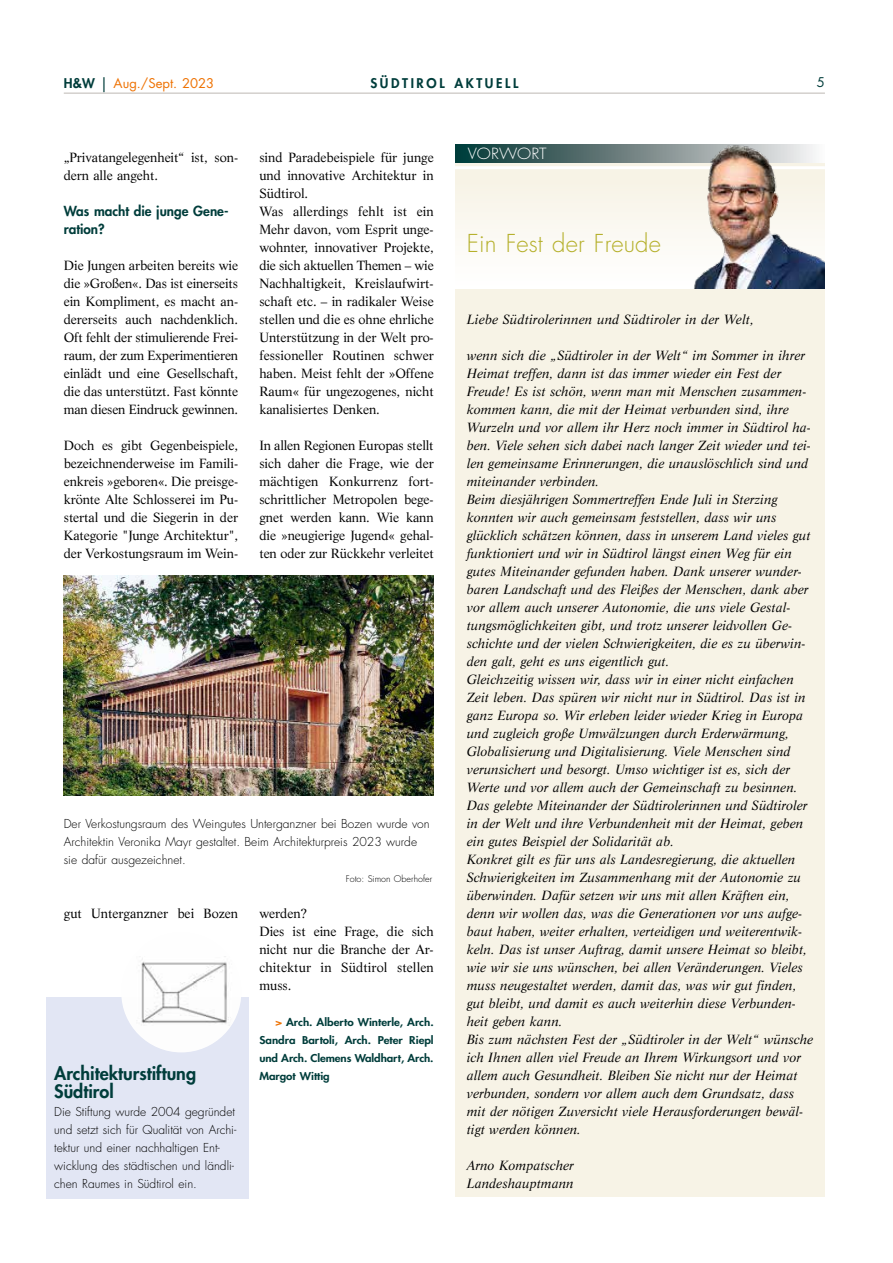
<style>
.page{position:relative;width:893px;height:1263px;background:#fff}
.page>*{position:absolute;margin:0;border:0;box-sizing:border-box;transform-origin:0 0}
.t1{font:300 24px "Futura Std";letter-spacing:.005em;color:#b5b02b}
.t2{font:800 18px "Futura Std";color:#003d3b}
.t3{font:300 15px "Futura Std";color:#fff;scale:1.1 1}
.t4{font:800 13.5px/18px "Futura Std";color:#003d3b}
.t5{font:italic 13.05px/18px "Life LT Std";color:#000}
.t6{font:13.05px/18px "Life LT Std";letter-spacing:-.005em;color:#000}
.t7{font:13.05px "Futura Std";color:#ee7203}
.t8{font:800 13.05px "Futura Std";letter-spacing:.2em;color:#003d3b}
.t9{font:13.05px "Futura Std";color:#003d3b}
.t10{font:300 12px/18px "Futura Std";color:#000}
.t11{font:800 10.5px/18px "Futura Std";color:#003d3b;text-align:justify;scale:1.1 1}
.t12{font:300 9px "Futura Std";color:#000}
.s1{font-weight:800;color:#003d3b}
.s2{font-size:15px;color:#003d3b}
.s3{color:#ee7203}
</style>
<div class="page">
<div style="left:455px;top:144px;width:370px;height:1052px;background:#f7f3e6"></div>
<div style="left:455px;top:180px;width:370px;height:108px;background:#fbf9f3"></div>
<hr style="left:455px;top:166px;width:370px;height:3px;background:#fff">
<svg style="left:455px;top:144px;width:225px;height:18px"></svg>
<hr style="left:455px;top:287px;width:370px;height:2px;background:#fff">
<img style="left:680px;top:144px;width:145px;height:144px">
<div style="left:46px;top:997px;width:202px;height:202px;background:#e2e6f4"></div>
<img style="left:121px;top:932px;width:120px;height:120px;border-radius:60px">
<img style="left:64px;top:575px;width:369px;height:221px">
<hr style="left:64px;top:93px;width:761px;height:1px;background:#bdb9b3">
<p class="t7" style="left:64px;top:75px;width:152px"><span class="s1">H&amp;W</span> <span class="s2">|</span> Aug./Sept. 2023</p>
<p class="t8" style="left:370px;top:75px;width:149px">SÜDTIROL AKTUELL</p>
<p class="t9" style="left:817px;top:74px;width:10px">5</p>
<p class="t6" style="left:64px;top:148px;width:176px">„Privatangelegenheit“ ist, son&shy;dern alle angeht.</p>
<p class="t4" style="left:64px;top:202px;width:166px">Was macht die junge Gene&shy;ration?</p>
<p class="t6" style="left:64px;top:256px;width:176px;text-align:justify">Die Jungen arbeiten bereits wie die »Großen«. Das ist einerseits ein Kompliment, es macht an&shy;dererseits auch nachdenklich.<br>Oft fehlt der stimulierende Frei&shy;raum, der zum Experimentieren einlädt und eine Gesellschaft, die das unterstützt. Fast könnte man diesen Eindruck gewinnen.</p>
<p class="t6" style="left:64px;top:436px;width:176px;text-align:justify">Doch es gibt Gegenbeispiele, bezeichnenderweise im Famili&shy;enkreis »geboren«. Die preisge&shy;krönte Alte Schlosserei im Pu&shy;stertal und die Siegerin in der Kategorie "Junge Architektur", der Verkostungsraum im Wein-</p>
<p class="t6" style="left:259px;top:148px;width:176px">sind Paradebeispiele für junge und innovative Architektur in<br>Südtirol.<br>Was allerdings fehlt ist ein<br>Mehr davon, vom Esprit unge&shy;wohnter, innovativer Projekte, die sich aktuellen Themen – wie<br>Nachhaltigkeit, Kreislaufwirt&shy;schaft etc. – in radikaler Weise stellen und die es ohne ehrliche<br>Unterstützung in der Welt pro&shy;fessioneller Routinen schwer haben. Meist fehlt der »Offene<br>Raum« für ungezogenes, nicht kanalisiertes Denken.</p>
<p class="t6" style="left:259px;top:436px;width:176px;text-align:justify">In allen Regionen Europas stellt sich daher die Frage, wie der mächtigen Konkurrenz fort&shy;schrittlicher Metropolen bege&shy;gnet werden kann. Wie kann die »neugierige Jugend« gehal&shy;ten oder zur Rückkehr verleitet</p>
<p class="t10" style="left:64px;top:815px;width:367px">Der Verkostungsraum des Weingutes Unterganzner bei Bozen wurde von<br>Architektin Veronika Mayr gestaltet. Beim Architekturpreis 2023 wurde sie dafür ausgezeichnet.</p>
<p class="t12" style="left:346px;top:873px;width:88px">Foto: Simon Oberhofer</p>
<p class="t6" style="left:259px;top:904px;width:176px">werden?<br>Dies ist eine Frage, die sich nicht nur die Branche der Ar&shy;chitektur in Südtirol stellen muss.</p>
<p class="t11" style="left:259px;top:1013px;width:160px;text-indent:16px"><span class="s3">&gt;</span> Arch. Alberto Winterle, Arch.<br>Sandra Bartoli, Arch. Peter Riepl und Arch. Clemens Waldhart, Arch.</p>
<p class="t6" style="left:64px;top:904px;width:176px">gut Unterganzner bei Bozen</p>
<h2 class="t2" style="left:54px;top:1062px;width:143px">Architekturstiftung</h2>
<p class="t11" style="left:259px;top:1067px;width:65px">Margot Wittig</p>
<h2 class="t2" style="left:54px;top:1080px;width:61px">Südtirol</h2>
<p class="t10" style="left:54px;top:1103px;width:184px">Die Stiftung wurde 2004 gegründet und setzt sich für Qualität von Archi&shy;tektur und einer nachhaltigen Ent&shy;wicklung des städtischen und ländli&shy;chen Raumes in Südtirol ein.</p>
<p class="t3" style="left:468px;top:145px;width:73px">VORWORT</p>
<h1 class="t1" style="left:467px;top:229px;width:196px">Ein Fest der Freude</h1>
<p class="t5" style="left:467px;top:310px;width:288px">Liebe Südtirolerinnen und Südtiroler in der Welt,</p>
<p class="t5" style="left:467px;top:346px;width:348px">wenn sich die „Südtiroler in der Welt“ im Sommer in ihrer Heimat treffen, dann ist das immer wieder ein Fest der Freude! Es ist schön, wenn man mit Menschen zusammen&shy;kommen kann, die mit der Heimat verbunden sind, ihre Wurzeln und vor allem ihr Herz noch immer in Südtirol ha&shy;ben. Viele sehen sich dabei nach langer Zeit wieder und tei&shy;len gemeinsame Erinnerungen, die unauslöschlich sind und miteinander verbinden.<br>Beim diesjährigen Sommertreffen Ende Juli in Sterzing konnten wir auch gemeinsam feststellen, dass wir uns glücklich schätzen können, dass in unserem Land vieles gut funktioniert und wir in Südtirol längst einen Weg für ein gutes Miteinander gefunden haben. Dank unserer wunder&shy;baren Landschaft und des Fleißes der Menschen, dank aber vor allem auch unserer Autonomie, die uns viele Gestal&shy;tungsmöglichkeiten gibt, und trotz unserer leidvollen Ge&shy;schichte und der vielen Schwierigkeiten, die es zu überwin&shy;den galt, geht es uns eigentlich gut.<br>Gleichzeitig wissen wir, dass wir in einer nicht einfachen Zeit leben. Das spüren wir nicht nur in Südtirol. Das ist in ganz Europa so. Wir erleben leider wieder Krieg in Europa und zugleich große Umwälzungen durch Erderwärmung, Globalisierung und Digitalisierung. Viele Menschen sind verunsichert und besorgt. Umso wichtiger ist es, sich der Werte und vor allem auch der Gemeinschaft zu besinnen.<br>Das gelebte Miteinander der Südtirolerinnen und Südtiroler in der Welt und ihre Verbundenheit mit der Heimat, geben ein gutes Beispiel der Solidarität ab.<br>Konkret gilt es für uns als Landesregierung, die aktuellen Schwierigkeiten im Zusammenhang mit der Autonomie zu überwinden. Dafür setzen wir uns mit allen Kräften ein, denn wir wollen das, was die Generationen vor uns aufge&shy;baut haben, weiter erhalten, verteidigen und weiterentwic&shy;keln. Das ist unser Auftrag, damit unsere Heimat so bleibt, wie wir sie uns wünschen, bei allen Veränderungen. Vieles muss neugestaltet werden, damit das, was wir gut finden, gut bleibt, und damit es auch weiterhin diese Verbunden&shy;heit geben kann.<br>Bis zum nächsten Fest der „Südtiroler in der Welt“ wünsche ich Ihnen allen viel Freude an Ihrem Wirkungsort und vor allem auch Gesundheit. Bleiben Sie nicht nur der Heimat verbunden, sondern vor allem auch dem Grundsatz, dass mit der nötigen Zuversicht viele Herausforderungen bewäl&shy;tigt werden können.</p>
<p class="t5" style="left:467px;top:1156px;width:109px">Arno Kompatscher<br>Landeshauptmann</p>
</div>
